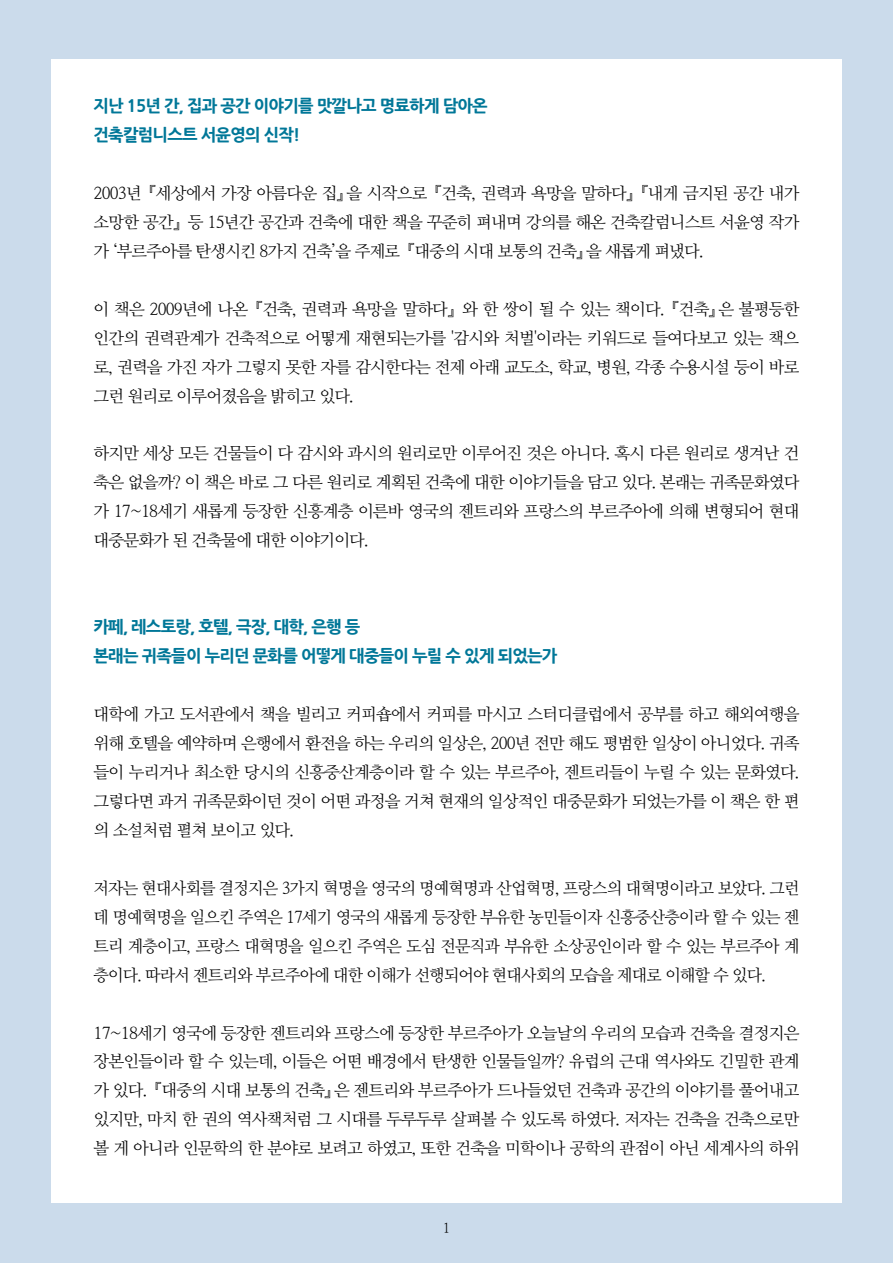
<style>
.page{position:relative;width:893px;height:1263px;background:#cbdbeb}
.page>*{position:absolute;margin:0;border:0;box-sizing:border-box;transform-origin:0 0}
.본문{font:16.5px/29px "Nanum Myeongjo OTF";letter-spacing:-.045em;color:#000;text-align:justify}
.제목{font:700 16.5px "Nanum Gothic OTF Extra";letter-spacing:-.045em;color:#007798}
.t1{font:13.5px "Nanum Myeongjo OTF";color:#000}
</style>
<div class="page">
<div style="left:51px;top:60px;width:791px;height:1143px;background:#fff"></div>
<p class="제목" style="left:94px;top:96px;width:396px">지난 15년 간, 집과 공간 이야기를 맛깔나고 명료하게 담아온</p>
<p class="제목" style="left:94px;top:125px;width:208px">건축칼럼니스트 서윤영의 신작!</p>
<p class="본문" style="left:94px;top:178px;width:707px">2003년『세상에서 가장 아름다운 집』을 시작으로『건축, 권력과 욕망을 말하다』『내게 금지된 공간 내가 소망한 공간』등 15년간 공간과 건축에 대한 책을 꾸준히 펴내며 강의를 해온 건축칼럼니스트 서윤영 작가 가 ‘부르주아를 탄생시킨 8가지 건축’을 주제로『대중의 시대 보통의 건축』을 새롭게 펴냈다.</p>
<p class="본문" style="left:94px;top:293px;width:707px">이 책은 2009년에 나온『건축, 권력과 욕망을 말하다』와 한 쌍이 될 수 있는 책이다.『건축』은 불평등한 인간의 권력관계가 건축적으로 어떻게 재현되는가를 '감시와 처벌'이라는 키워드로 들여다보고 있는 책으 로, 권력을 가진 자가 그렇지 못한 자를 감시한다는 전제 아래 교도소, 학교, 병원, 각종 수용시설 등이 바로 그런 원리로 이루어졌음을 밝히고 있다.</p>
<p class="본문" style="left:94px;top:438px;width:707px">하지만 세상 모든 건물들이 다 감시와 과시의 원리로만 이루어진 것은 아니다. 혹시 다른 원리로 생겨난 건 축은 없을까? 이 책은 바로 그 다른 원리로 계획된 건축에 대한 이야기들을 담고 있다. 본래는 귀족문화였다 가 17~18세기 새롭게 등장한 신흥계층 이른바 영국의 젠트리와 프랑스의 부르주아에 의해 변형되어 현대 대중문화가 된 건축물에 대한 이야기이다.</p>
<p class="제목" style="left:94px;top:617px;width:268px">카페, 레스토랑, 호텔, 극장, 대학, 은행 등</p>
<p class="제목" style="left:94px;top:646px;width:465px">본래는 귀족들이 누리던 문화를 어떻게 대중들이 누릴 수 있게 되었는가</p>
<p class="본문" style="left:94px;top:699px;width:707px">대학에 가고 도서관에서 책을 빌리고 커피숍에서 커피를 마시고 스터디클럽에서 공부를 하고 해외여행을 위해 호텔을 예약하며 은행에서 환전을 하는 우리의 일상은, 200년 전만 해도 평범한 일상이 아니었다. 귀족 들이 누리거나 최소한 당시의 신흥중산계층이라 할 수 있는 부르주아, 젠트리들이 누릴 수 있는 문화였다. 그렇다면 과거 귀족문화이던 것이 어떤 과정을 거쳐 현재의 일상적인 대중문화가 되었는가를 이 책은 한 편 의 소설처럼 펼쳐 보이고 있다.</p>
<p class="본문" style="left:94px;top:872px;width:707px">저자는 현대사회를 결정지은 3가지 혁명을 영국의 명예혁명과 산업혁명, 프랑스의 대혁명이라고 보았다. 그런 데 명예혁명을 일으킨 주역은 17세기 영국의 새롭게 등장한 부유한 농민들이자 신흥중산층이라 할 수 있는 젠 트리 계층이고, 프랑스 대혁명을 일으킨 주역은 도심 전문직과 부유한 소상공인이라 할 수 있는 부르주아 계 층이다. 따라서 젠트리와 부르주아에 대한 이해가 선행되어야 현대사회의 모습을 제대로 이해할 수 있다.</p>
<p class="본문" style="left:94px;top:1017px;width:707px">17~18세기 영국에 등장한 젠트리와 프랑스에 등장한 부르주아가 오늘날의 우리의 모습과 건축을 결정지은 장본인들이라 할 수 있는데, 이들은 어떤 배경에서 탄생한 인물들일까? 유럽의 근대 역사와도 긴밀한 관계 가 있다.『대중의 시대 보통의 건축』은 젠트리와 부르주아가 드나들었던 건축과 공간의 이야기를 풀어내고 있지만, 마치 한 권의 역사책처럼 그 시대를 두루두루 살펴볼 수 있도록 하였다. 저자는 건축을 건축으로만 볼 게 아니라 인문학의 한 분야로 보려고 하였고, 또한 건축을 미학이나 공학의 관점이 아닌 세계사의 하위</p>
<p class="t1" style="left:443px;top:1219px;width:9px">1</p>
</div>
